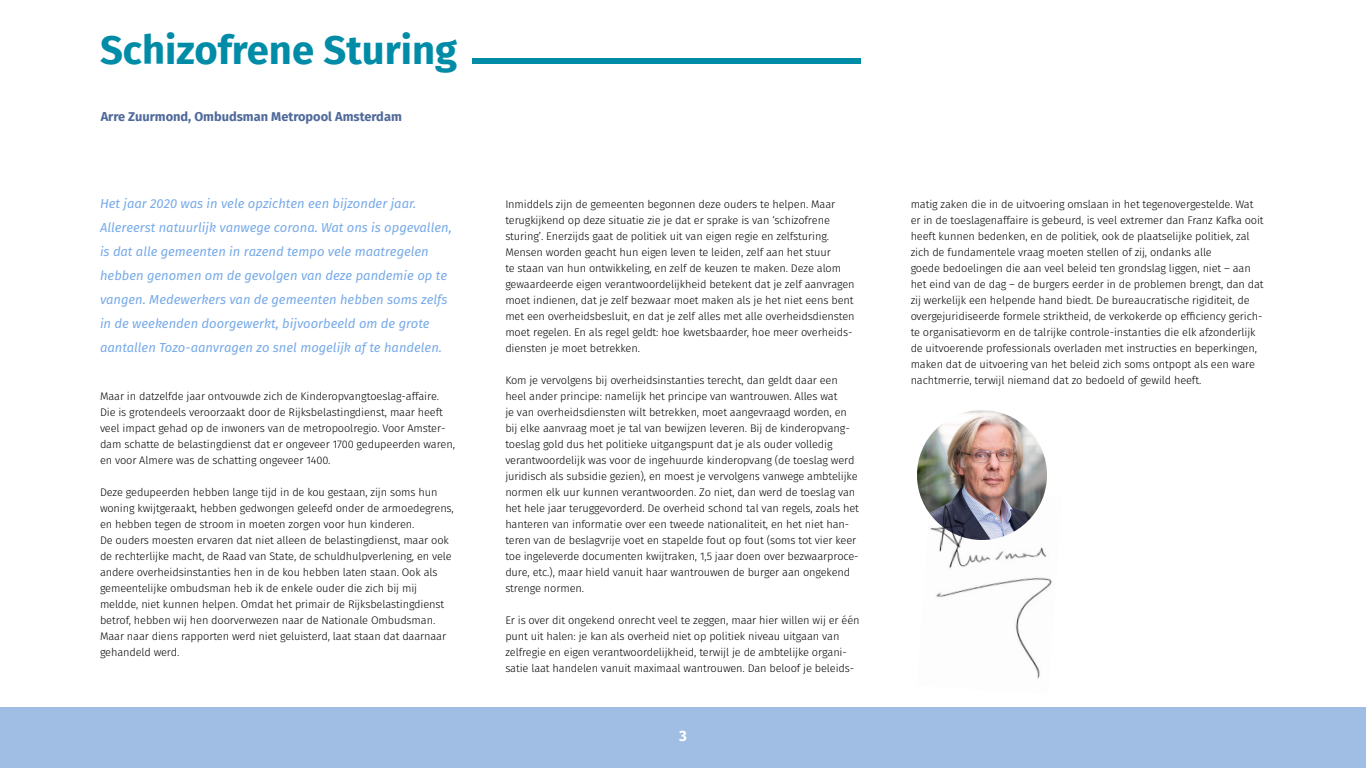
<style>
.page{position:relative;width:1366px;height:768px;background:#fff}
.page>*{position:absolute;margin:0;border:0;box-sizing:border-box;transform-origin:0 0}
.kop{font:700 40px "Fira Sans";color:#008ca7}
.t1{font:700 15px "Fira Sans";color:#fff}
.body_intro{font:italic 13px/24px "Fira Sans";color:#77aae9}
.voetnoot{font:700 12.8px "Fira Sans";color:#4f6999}
.body{font:300 11px/16px "Fira Sans";letter-spacing:-.01em;color:#000}
</style>
<div class="page">
<div style="left:0;top:708px;width:1366px;height:60px;background:#a0bee4"></div>
<div style="left:472px;top:59px;width:389px;height:5px;background:#008ca7"></div>
<img style="left:917px;top:410px;width:130px;height:130px;border-radius:65px">
<img style="left:918px;top:488px;width:134px;height:191px">
<p class="kop" style="left:100px;top:16px;width:359px">Schizofrene Sturing</p>
<p class="voetnoot" style="left:101px;top:105px;width:303px">Arre Zuurmond, Ombudsman Metropool Amsterdam</p>
<p class="body_intro" style="left:100px;top:192px;width:353px">Het jaar 2020 was in vele opzichten een bijzonder jaar.<br>Allereerst natuurlijk vanwege corona. Wat ons is opgevallen, is dat alle gemeenten in razend tempo vele maatregelen hebben genomen om de gevolgen van deze pandemie op te vangen. Medewerkers van de gemeenten hebben soms zelfs in de weekenden doorgewerkt, bijvoorbeeld om de grote aantallen Tozo-aanvragen zo snel mogelijk af te handelen.</p>
<p class="body" style="left:100px;top:389px;width:357px">Maar in datzelfde jaar ontvouwde zich de Kinderopvangtoeslag-affaire.<br>Die is grotendeels veroorzaakt door de Rijksbelastingdienst, maar heeft veel impact gehad op de inwoners van de metropoolregio. Voor Amster&shy;dam schatte de belastingdienst dat er ongeveer 1700 gedupeerden waren, en voor Almere was de schatting ongeveer 1400.</p>
<p class="body" style="left:100px;top:485px;width:355px">Deze gedupeerden hebben lange tijd in de kou gestaan, zijn soms hun woning kwijtgeraakt, hebben gedwongen geleefd onder de armoedegrens, en hebben tegen de stroom in moeten zorgen voor hun kinderen.</p>
<p class="body" style="left:100px;top:533px;width:353px">De ouders moesten ervaren dat niet alleen de belastingdienst, maar ook de rechterlijke macht, de Raad van State, de schuldhulpverlening, en vele andere overheidsinstanties hen in de kou hebben laten staan. Ook als gemeentelijke ombudsman heb ik de enkele ouder die zich bij mij</p>
<p class="body" style="left:100px;top:597px;width:348px">meldde, niet kunnen helpen. Omdat het primair de Rijksbelastingdienst betrof, hebben wij hen doorverwezen naar de Nationale Ombudsman.<br>Maar naar diens rapporten werd niet geluisterd, laat staan dat daarnaar gehandeld werd.</p>
<p class="body" style="left:505px;top:197px;width:331px">Inmiddels zijn de gemeenten begonnen deze ouders te helpen. Maar terugkijkend op deze situatie zie je dat er sprake is van ‘schizofrene</p>
<p class="body" style="left:505px;top:229px;width:351px">sturing’. Enerzijds gaat de politiek uit van eigen regie en zelfsturing.<br>Mensen worden geacht hun eigen leven te leiden, zelf aan het stuur<br>te staan van hun ontwikkeling, en zelf de keuzen te maken. Deze alom gewaardeerde eigen verantwoordelijkheid betekent dat je zelf aanvragen moet indienen, dat je zelf bezwaar moet maken als je het niet eens bent met een overheidsbesluit, en dat je zelf alles met alle overheidsdiensten moet regelen. En als regel geldt: hoe kwetsbaarder, hoe meer overheids&shy;diensten je moet betrekken.</p>
<p class="body" style="left:505px;top:373px;width:355px">Kom je vervolgens bij overheidsinstanties terecht, dan geldt daar een heel ander principe: namelijk het principe van wantrouwen. Alles wat<br>je van overheidsdiensten wilt betrekken, moet aangevraagd worden, en bij elke aanvraag moet je tal van bewijzen leveren. Bij de kinderopvang&shy;toeslag gold dus het politieke uitgangspunt dat je als ouder volledig verantwoordelijk was voor de ingehuurde kinderopvang (de toeslag werd juridisch als subsidie gezien), en moest je vervolgens vanwege ambtelijke normen elk uur kunnen verantwoorden. Zo niet, dan werd de toeslag van het hele jaar teruggevorderd. De overheid schond tal van regels, zoals het hanteren van informatie over een tweede nationaliteit, en het niet han&shy;teren van de beslagvrije voet en stapelde fout op fout (soms tot vier keer toe ingeleverde documenten kwijtraken, 1,5 jaar doen over bezwaarproce&shy;dure, etc.), maar hield vanuit haar wantrouwen de burger aan ongekend strenge normen.</p>
<p class="body" style="left:505px;top:613px;width:356px">Er is over dit ongekend onrecht veel te zeggen, maar hier willen wij er één punt uit halen: je kan als overheid niet op politiek niveau uitgaan van zelfregie en eigen verantwoordelijkheid, terwijl je de ambtelijke organi&shy;satie laat handelen vanuit maximaal wantrouwen. Dan beloof je beleids-</p>
<h2 class="t1" style="left:679px;top:723px;width:9px">3</h2>
<p class="body" style="left:911px;top:197px;width:355px">matig zaken die in de uitvoering omslaan in het tegenovergestelde. Wat er in de toeslagenaffaire is gebeurd, is veel extremer dan Franz Kafka ooit heeft kunnen bedenken, en de politiek, ook de plaatselijke politiek, zal zich de fundamentele vraag moeten stellen of zij, ondanks alle</p>
<p class="body" style="left:911px;top:261px;width:354px">goede bedoelingen die aan veel beleid ten grondslag liggen, niet – aan het eind van de dag – de burgers eerder in de problemen brengt, dan dat zij werkelijk een helpende hand biedt. De bureaucratische rigiditeit, de overgejuridiseerde formele striktheid, de verkokerde op efficiency gerich&shy;te organisatievorm en de talrijke controle-instanties die elk afzonderlijk de uitvoerende professionals overladen met instructies en beperkingen, maken dat de uitvoering van het beleid zich soms ontpopt als een ware nachtmerrie, terwijl niemand dat zo bedoeld of gewild heeft.</p>
</div>
